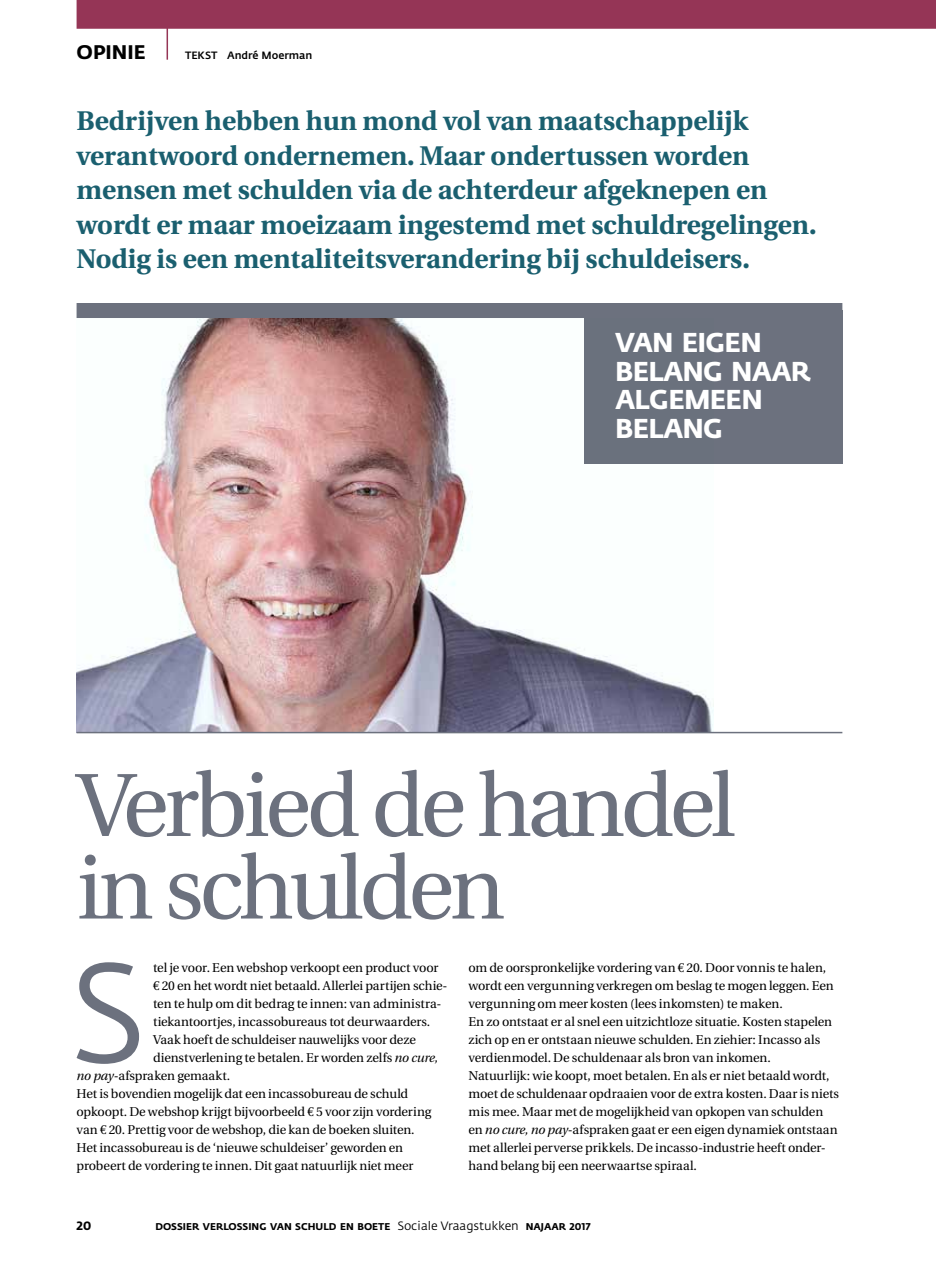
<style>
.page{position:relative;width:936px;height:1276px;background:#fff}
.page>*{position:absolute;margin:0;border:0;box-sizing:border-box;transform-origin:0 0}
.t1{font:140.1px "Fedra Sans";color:#6c717e}
.t2{font:89.4px/82.5px "Utopia";letter-spacing:-.05em;color:#6c717e}
.t3{font:700 27px/34.5px "Utopia";color:#1a5f6f}
.t4{font:700 27px/28.5px "Fedra Sans";letter-spacing:-.03em;color:#fff}
.t5{font:700 19.5px "Fedra Sans";color:#000}
.t6{font:12.75px/18px "Utopia";letter-spacing:-.01em;color:#000}
.t7{font:700 12px "Fedra Sans";color:#000}
.t8{font:10.5px "Fedra Sans Medium TF";letter-spacing:-.005em;color:#000}
.t9{font:700 9.75px "Fedra Sans";color:#000}
.s1{font-family:"Euro Serif"}
.s2{font-style:italic}
.s3{font-weight:400;font-size:12px}
</style>
<div class="page">
<img style="left:77px;top:318px;width:636px;height:414px">
<hr style="left:166px;top:16px;width:2px;height:44px;background:#953556">
<div style="left:584px;top:310px;width:258px;height:154px;background:#6c717e"></div>
<div style="left:77px;top:303px;width:765px;height:15px;background:#6c717e"></div>
<hr style="left:77px;top:732px;width:765px;height:1px;background:#6c717e">
<div style="left:77px;top:0;width:858px;height:29px;background:#953556"></div>
<h3 class="t5" style="left:77px;top:41px;width:71px">OPINIE</h3>
<p class="t8" style="left:185px;top:50px;width:129px">TEKST André Moerman</p>
<p class="t3" style="left:77px;top:104px;width:741px">Bedrijven hebben hun mond vol van maatschappelijk verantwoord ondernemen. Maar ondertussen worden mensen met schulden via de achterdeur afgeknepen en wordt er maar moeizaam ingestemd met schuldregelingen.<br>Nodig is een mentaliteitsverandering bij schuldeisers.</p>
<h3 class="t4" style="left:615px;top:329px;width:197px">VAN EIGEN<br>BELANG NAAR<br>ALGEMEEN<br>BELANG</h3>
<h2 class="t2" style="left:77px;top:766px;width:660px">Verbied de handel in schulden</h2>
<h1 class="t1" style="left:68px;top:939px;width:81px">S</h1>
<p class="t6" style="left:153px;top:959px;width:287px">tel je voor. Een webshop verkoopt een product voor</p>
<p class="t6" style="left:153px;top:977px;width:296px"><span class="s1">€</span> 20 en het wordt niet betaald. Allerlei partijen schie-</p>
<p class="t6" style="left:153px;top:995px;width:290px">ten te hulp om dit bedrag te innen: van administra-</p>
<p class="t6" style="left:153px;top:1013px;width:279px">tiekantoortjes, incassobureaus tot deurwaarders.</p>
<p class="t6" style="left:153px;top:1031px;width:264px">Vaak hoeft de schuldeiser nauwelijks voor deze</p>
<p class="t6" style="left:153px;top:1049px;width:286px">dienstverlening te betalen. Er worden zelfs <span class="s2">no cure,</span></p>
<p class="t6" style="left:77px;top:1067px;width:155px"><span class="s2">no pay</span>-afspraken gemaakt.</p>
<p class="t6" style="left:77px;top:1085px;width:333px">Het is bovendien mogelijk dat een incassobureau de schuld</p>
<p class="t6" style="left:77px;top:1103px;width:356px">opkoopt. De webshop krijgt bijvoorbeeld <span class="s1">€</span> 5 voor zijn vordering</p>
<p class="t6" style="left:77px;top:1121px;width:339px">van <span class="s1">€</span> 20. Prettig voor de webshop, die kan de boeken sluiten.</p>
<p class="t6" style="left:77px;top:1139px;width:328px">Het incassobureau is de ‘nieuwe schuldeiser’ geworden en</p>
<p class="t6" style="left:77px;top:1157px;width:338px">probeert de vordering te innen. Dit gaat natuurlijk niet meer</p>
<p class="t6" style="left:468px;top:959px;width:372px">om de oorspronkelijke vordering van <span class="s1">€</span> 20. Door vonnis te halen, wordt een vergunning verkregen om beslag te mogen leggen. Een vergunning om meer kosten (lees inkomsten) te maken.<br>En zo ontstaat er al snel een uitzichtloze situatie. Kosten stapelen zich op en er ontstaan nieuwe schulden. En ziehier: Incasso als verdienmodel. De schuldenaar als bron van inkomen.<br>Natuurlijk: wie koopt, moet betalen. En als er niet betaald wordt, moet de schuldenaar opdraaien voor de extra kosten. Daar is niets mis mee. Maar met de mogelijkheid van opkopen van schulden en <span class="s2">no cure, no pay</span>-afspraken gaat er een eigen dynamiek ontstaan met allerlei perverse prikkels. De incasso-industrie heeft onder&shy;hand belang bij een neerwaartse spiraal.</p>
<p class="t7" style="left:77px;top:1218px;width:16px">20</p>
<p class="t9" style="left:155px;top:1220px;width:437px">DOSSIER VERLOSSING VAN SCHULD EN BOETE <span class="s3">Sociale Vraagstukken</span> NAJAAR 2017</p>
</div>
